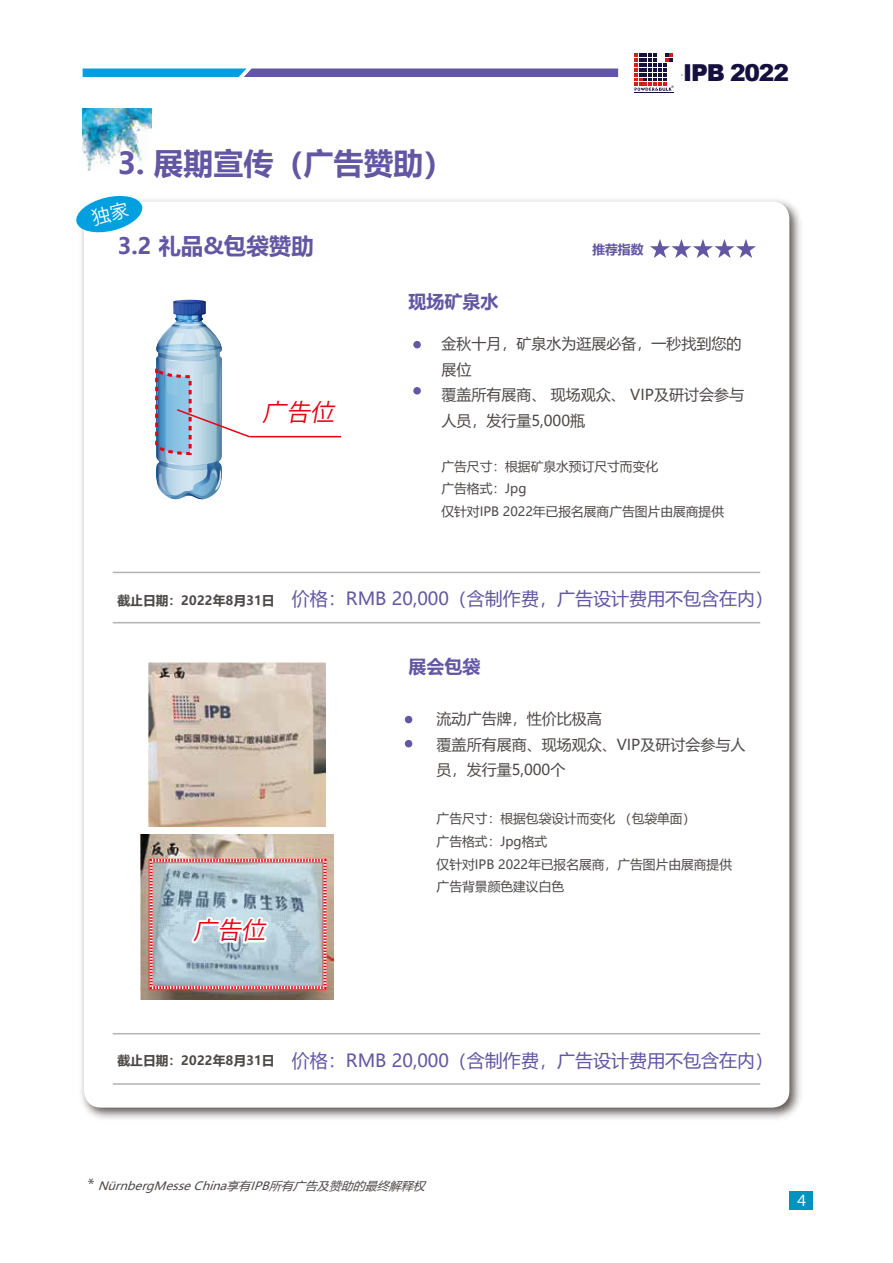
<style>
.page{position:relative;width:893px;height:1263px;background:#fff}
.page>*{position:absolute;margin:0;border:0;box-sizing:border-box;transform-origin:0 0}
.t1{font:700 30px "Microsoft Ya Hei";color:#6356a3}
.t2{font:italic 24px "Koz Go Pr 6 N";color:#e60012}
.t3{font:900 23.4px "Arial";letter-spacing:-.05em;color:#16103e}
.t4{font:700 22.5px "Microsoft Ya Hei";color:#6356a3}
.t5{font:18px "Microsoft Ya Hei";color:#6356a3}
.t6{font:700 18px "Microsoft Ya Hei";color:#6356a3}
.t7{font:15px/25.5px "Microsoft Ya Hei";color:#4c4948}
.t8{font:15px "Koz Go Pr 6 N";color:#fff;scale:1.1 1}
.t9{font:12.75px/22.5px "Microsoft Ya Hei";color:#4c4948}
.t10{font:700 12.75px "Microsoft Ya Hei";color:#6356a3}
.t11{font:italic 11.4px "Microsoft Ya Hei";color:#4c4948;scale:1.05 1}
.s1{font-weight:700;font-size:12.75px;color:#4c4948}
.s2{font-family:"Koz Go Pr 6 N";font-style:normal;font-size:15px}
</style>
<div class="page">
<img style="left:81px;top:199px;width:720px;height:920px">
<div style="left:84px;top:202px;width:705px;height:905px;background:#fff;border-radius:17px"></div>
<hr style="left:113px;top:572px;width:647px;height:1px;background:#b3b3b4">
<hr style="left:113px;top:622px;width:647px;height:1px;background:#b3b3b4">
<hr style="left:113px;top:1033px;width:647px;height:1px;background:#b3b3b4">
<hr style="left:113px;top:1083px;width:647px;height:2px;background:#b3b3b4">
<svg style="left:650px;top:239px;width:106px;height:19px"></svg>
<img style="left:149px;top:662px;width:177px;height:165px">
<img style="left:141px;top:835px;width:192px;height:164px">
<svg style="left:83px;top:69px;width:535px;height:8px;background:#466db6"></svg>
<hr style="left:634px;top:92px;width:40px;height:1px;background:#16103e">
<svg style="left:634px;top:54px;width:40px;height:37px"></svg>
<img style="left:82px;top:108px;width:70px;height:62px">
<div style="left:413px;top:341px;width:8px;height:7px;background:#6356a3;border-radius:50%"></div>
<div style="left:413px;top:387px;width:8px;height:7px;background:#6356a3;border-radius:50%"></div>
<div style="left:405px;top:716px;width:7px;height:7px;background:#6356a3;border-radius:50%"></div>
<div style="left:405px;top:740px;width:7px;height:7px;background:#6356a3;border-radius:50%"></div>
<div style="left:789px;top:1191px;width:24px;height:19px;background:#0093c2"></div>
<svg style="left:155px;top:300px;width:187px;height:199px"></svg>
<svg style="left:148px;top:857px;width:180px;height:134px;background:#b7bac2"></svg>
<svg style="left:76px;top:195px;width:68px;height:40px"></svg>
<h1 class="t1" style="left:118px;top:142px;width:338px">3. 展期宣传（广告赞助）</h1>
<h3 class="t4" style="left:118px;top:230px;width:198px">3.2 礼品&amp;包袋赞助</h3>
<p class="t10" style="left:592px;top:241px;width:52px">推荐指数</p>
<h3 class="t6" style="left:409px;top:289px;width:91px">现场矿泉水</h3>
<h3 class="t3" style="left:683px;top:56px;width:107px">IPB 2022</h3>
<h2 class="t2" style="left:262px;top:399px;width:81px">广告位</h2>
<p class="t7" style="left:441px;top:330px;width:304px">金秋十月，矿泉水为逛展必备，一秒找到您的展位<br>覆盖所有展商、 现场观众、 VIP及研讨会参与人员，发行量5,000瓶</p>
<p class="t9" style="left:441px;top:454px;width:284px">广告尺寸：根据矿泉水预订尺寸而变化<br>广告格式：Jpg<br>仅针对IPB 2022年已报名展商广告图片由展商提供</p>
<h3 class="t5" style="left:118px;top:587px;width:657px"><span class="s1">截止日期：2022年8月31日</span> 价格：RMB 20,000（含制作费，广告设计费用不包含在内）</h3>
<h3 class="t6" style="left:409px;top:654px;width:73px">展会包袋</h3>
<h2 class="t2" style="left:193px;top:917px;width:81px">广告位</h2>
<p class="t7" style="left:437px;top:706px;width:310px">流动广告牌，性价比极高<br>覆盖所有展商、现场观众、VIP及研讨会参与人员，发行量5,000个</p>
<p class="t9" style="left:437px;top:807px;width:297px">广告尺寸：根据包袋设计而变化 （包袋单面）<br>广告格式：Jpg格式<br>仅针对IPB 2022年已报名展商，广告图片由展商提供广告背景颜色建议白色</p>
<h3 class="t5" style="left:118px;top:1048px;width:657px"><span class="s1">截止日期：2022年8月31日</span> 价格：RMB 20,000（含制作费，广告设计费用不包含在内）</h3>
<p class="t11" style="left:88px;top:1178px;width:327px"><span class="s2">*</span> NürnbergMesseChina享有IPB所有广告及赞助的最终解释权</p>
<p class="t8" style="left:797px;top:1192px;width:10px">4</p>
</div>
